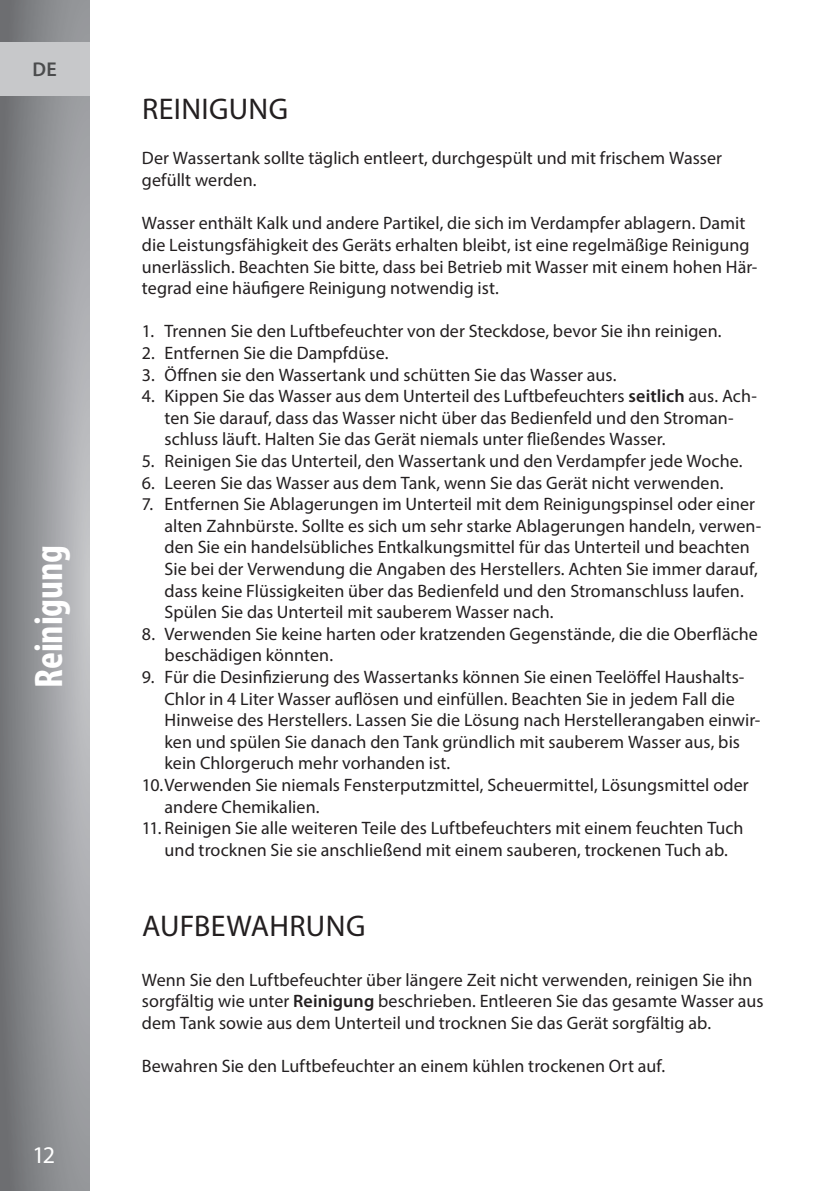
<style>
.page{position:relative;width:840px;height:1191px;background:#fff}
.page>*{position:absolute;margin:0;border:0;box-sizing:border-box;transform-origin:0 0}
.t1{font:700 condensed 40px "Myriad Pro";color:#fff}
.t2{font:30px "Myriad Pro";letter-spacing:.01em;color:#231f20}
.t3{font:24px "Myriad Pro";color:#fff}
.t4{font:600 20px "Myriad Pro";color:#4b4c4d}
.t5{font:18px/21.6px "Myriad Pro";letter-spacing:.005em;color:#231f20}
.s1{font-weight:600}
</style>
<div class="page">
<svg style="left:0;top:0;width:89px;height:1191px;background:#929497"></svg>
<div style="left:0;top:42px;width:89px;height:54px;background:#c7c8ca"></div>
<p class="t4" style="left:33px;top:57px;width:26px">DE</p>
<h1 class="t1" style="left:24px;top:687px;width:144px;rotate:-90deg">Reinigung</h1>
<h3 class="t3" style="left:33px;top:1140px;width:24px">12</h3>
<h2 class="t2" style="left:142px;top:90px;width:147px">REINIGUNG</h2>
<p class="t5" style="left:142px;top:147px;width:581px">Der Wassertank sollte täglich entleert, durchgespült und mit frischem Wasser gefüllt werden.</p>
<p class="t5" style="left:142px;top:212px;width:616px">Wasser enthält Kalk und andere Partikel, die sich im Verdampfer ablagern. Damit die Leistungsfähigkeit des Geräts erhalten bleibt, ist eine regelmäßige Reinigung unerlässlich. Beachten Sie bitte, dass bei Betrieb mit Wasser mit einem hohen Här&shy;tegrad eine häufigere Reinigung notwendig ist.</p>
<p class="t5" style="left:142px;top:320px;width:581px">1. Trennen Sie den Luftbefeuchter von der Steckdose, bevor Sie ihn reinigen.</p>
<p class="t5" style="left:142px;top:342px;width:248px">2. Entfernen Sie die Dampfdüse.</p>
<p class="t5" style="left:142px;top:363px;width:476px">3. Öffnen sie den Wassertank und schütten Sie das Wasser aus.</p>
<p class="t5" style="left:164px;top:385px;width:593px;text-indent:-23px">4. Kippen Sie das Wasser aus dem Unterteil des Luftbefeuchters <span class="s1">seitlich</span> aus. Ach&shy;ten Sie darauf, dass das Wasser nicht über das Bedienfeld und den Stroman&shy;schluss läuft. Halten Sie das Gerät niemals unter fließendes Wasser.</p>
<p class="t5" style="left:142px;top:450px;width:602px">5. Reinigen Sie das Unterteil, den Wassertank und den Verdampfer jede Woche.</p>
<p class="t5" style="left:142px;top:471px;width:583px">6. Leeren Sie das Wasser aus dem Tank, wenn Sie das Gerät nicht verwenden.</p>
<p class="t5" style="left:164px;top:493px;width:598px;text-indent:-23px">7. Entfernen Sie Ablagerungen im Unterteil mit dem Reinigungspinsel oder einer alten Zahnbürste. Sollte es sich um sehr starke Ablagerungen handeln, verwen&shy;den Sie ein handelsübliches Entkalkungsmittel für das Unterteil und beachten Sie bei der Verwendung die Angaben des Herstellers. Achten Sie immer darauf, dass keine Flüssigkeiten über das Bedienfeld und den Stromanschluss laufen.<br>Spülen Sie das Unterteil mit sauberem Wasser nach.</p>
<p class="t5" style="left:164px;top:622px;width:594px;text-indent:-23px">8. Verwenden Sie keine harten oder kratzenden Gegenstände, die die Oberfläche beschädigen könnten.</p>
<p class="t5" style="left:142px;top:666px;width:603px">9. Für die Desinfizierung des Wassertanks können Sie einen Teelöffel Haushalts-</p>
<p class="t5" style="left:164px;top:687px;width:571px">Chlor in 4 Liter Wasser auflösen und einfüllen. Beachten Sie in jedem Fall die</p>
<p class="t5" style="left:164px;top:709px;width:597px">Hinweise des Herstellers. Lassen Sie die Lösung nach Herstellerangaben einwir-</p>
<p class="t5" style="left:164px;top:730px;width:576px">ken und spülen Sie danach den Tank gründlich mit sauberem Wasser aus, bis</p>
<p class="t5" style="left:164px;top:752px;width:287px">kein Chlorgeruch mehr vorhanden ist.</p>
<p class="t5" style="left:142px;top:774px;width:608px">10.Verwenden Sie niemals Fensterputzmittel, Scheuermittel, Lösungsmittel oder</p>
<p class="t5" style="left:164px;top:795px;width:156px">andere Chemikalien.</p>
<p class="t5" style="left:142px;top:817px;width:602px;text-align:center">11. Reinigen Sie alle weiteren Teile des Luftbefeuchters mit einem feuchten Tuch und trocknen Sie sie anschließend mit einem sauberen, trockenen Tuch ab.</p>
<h2 class="t2" style="left:142px;top:907px;width:224px">AUFBEWAHRUNG</h2>
<p class="t5" style="left:142px;top:968px;width:623px">Wenn Sie den Luftbefeuchter über längere Zeit nicht verwenden, reinigen Sie ihn sorgfältig wie unter <span class="s1">Reinigung</span> beschrieben. Entleeren Sie das gesamte Wasser aus dem Tank sowie aus dem Unterteil und trocknen Sie das Gerät sorgfältig ab.</p>
<p class="t5" style="left:142px;top:1054px;width:524px">Bewahren Sie den Luftbefeuchter an einem kühlen trockenen Ort auf.</p>
</div>
